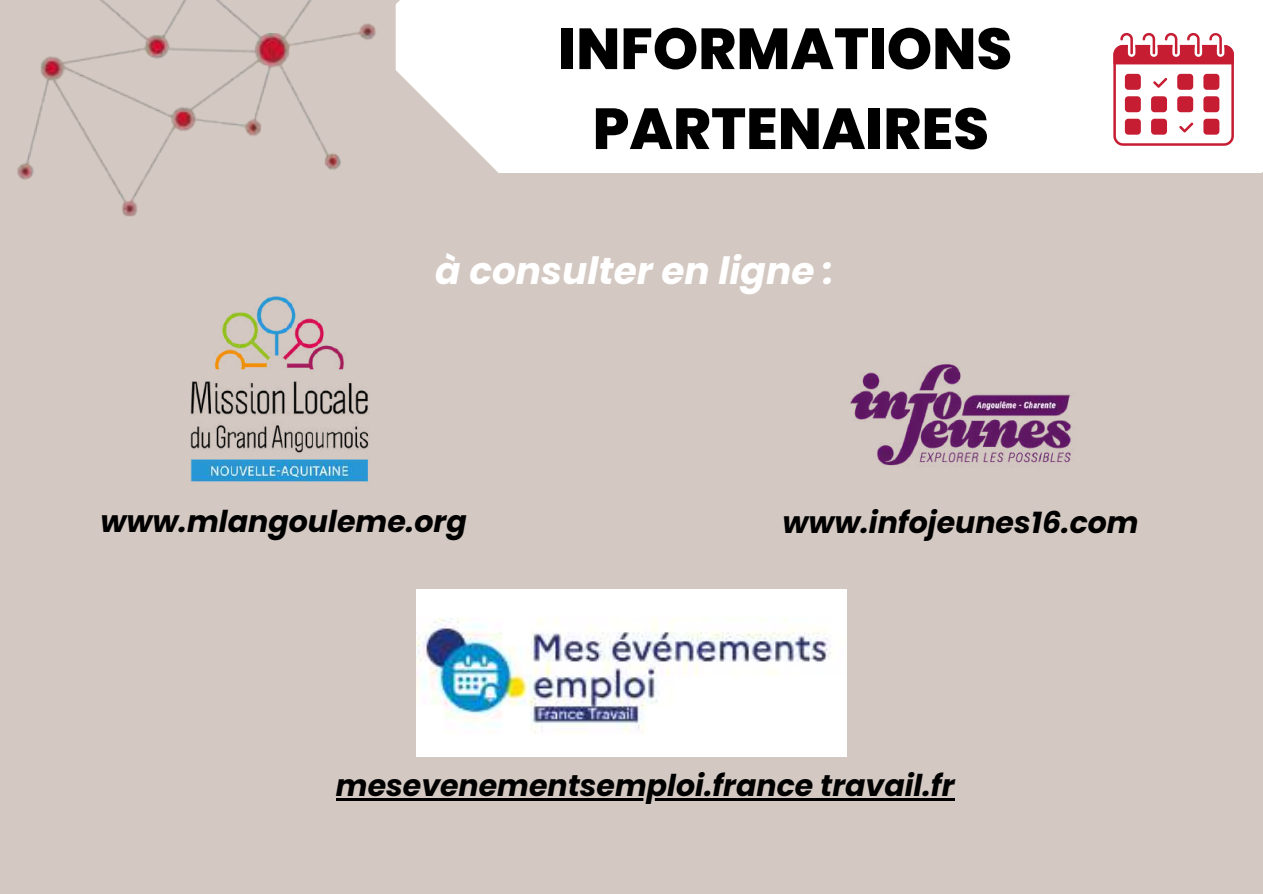
<style>
.page{position:relative;width:1263px;height:894px;background:#fff}
.page>*{position:absolute;margin:0;border:0;box-sizing:border-box;transform-origin:0 0}
.t1{font:800 57.75px/79.8px "Poppins";color:#000;text-align:center}
.t2{font:italic 700 37.5px "Poppins";color:#fff}
.t3{font:italic 700 30px "Poppins";color:#000}
</style>
<div class="page">
<div style="left:0;top:0;width:1263px;height:893px;background:#d4c9c2"></div>
<img style="left:17px;top:0;width:379px;height:217px">
<img style="left:190px;top:296px;width:180px;height:186px">
<img style="left:850px;top:363px;width:223px;height:103px">
<div style="left:396px;top:0;width:867px;height:173px;background:#fff"></div>
<svg style="left:1113px;top:33px;width:121px;height:112px"></svg>
<img style="left:416px;top:589px;width:431px;height:166px">
<hr style="left:336px;top:798px;width:618px;height:2px;background:#000">
<h1 class="t1" style="left:558px;top:9px;width:455px">INFORMATIONS<br>PARTENAIRES</h1>
<p class="t2" style="left:435px;top:245px;width:400px">à consulter en ligne :</p>
<p class="t3" style="left:101px;top:500px;width:368px">www.mlangouleme.org</p>
<p class="t3" style="left:782px;top:501px;width:358px">www.infojeunes16.com</p>
<p class="t3" style="left:336px;top:764px;width:620px">mesevenementsemploi.france travail.fr</p>
</div>
